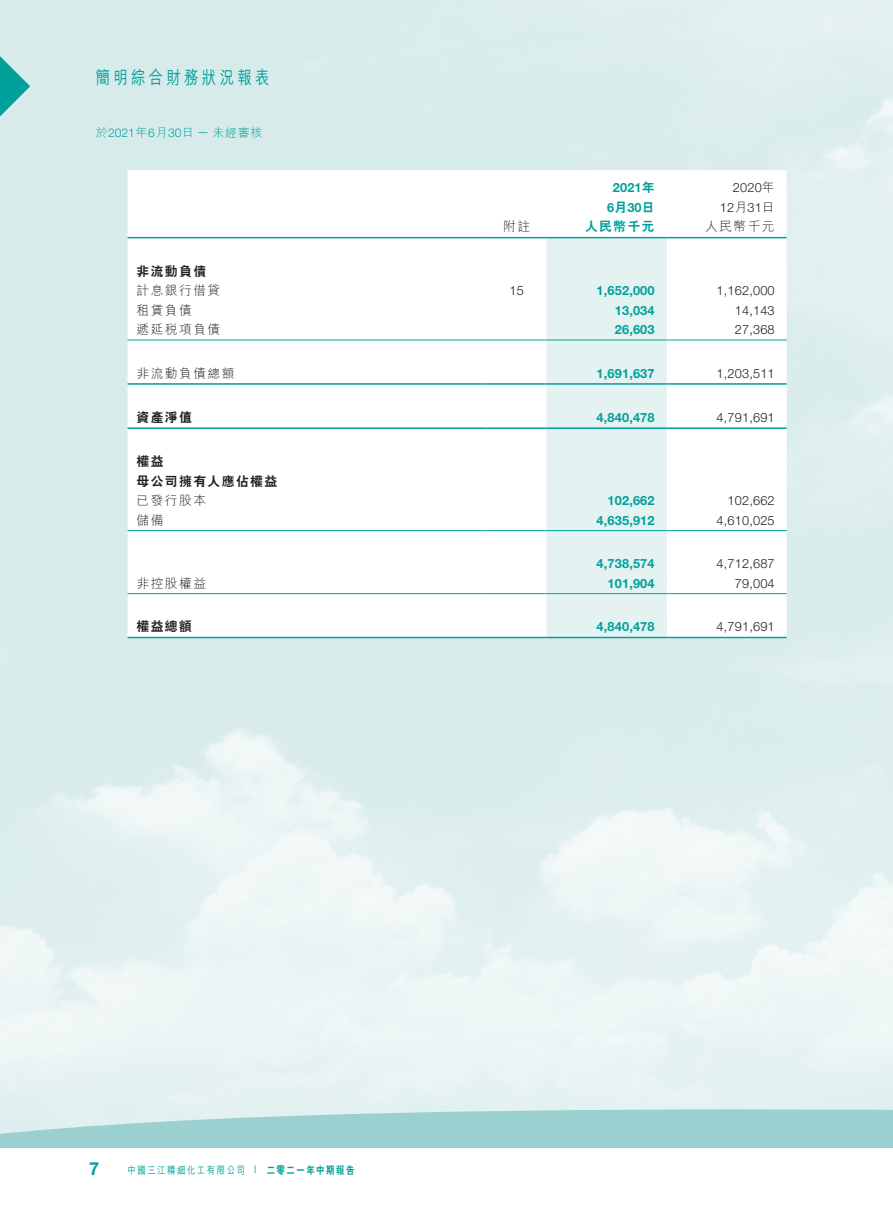
<style>
.page{position:relative;width:893px;height:1212px;background:#fff}
.page>*{position:absolute;margin:0;border:0;box-sizing:border-box;transform-origin:0 0}
.t1{font:500 18px "M Hei HK";letter-spacing:.23em;color:#00a19b;scale:.8 1}
.t2{font:700 18px "Helvetica Neue LT Std";color:#00a19b}
._01_Body_Text{font:300 12.75px "Helvetica Neue LT Std";letter-spacing:.015em;color:#231f20}
._01_Body_Text-2{font:700 12.75px "Helvetica Neue LT Std";letter-spacing:.015em;color:#00a19b}
._15_Table_Stub{font:300 12.75px "M Hei HK";letter-spacing:.115em;color:#231f20}
._15_Table_Stub-2{font:800 12.75px "C Hei 2 HK";letter-spacing:.115em;color:#231f20}
._11_P0{font:300 12.75px/19.5px "Helvetica Neue LT Std";letter-spacing:.015em;color:#231f20;text-align:right}
._11_P0-2{font:700 12.75px/19.5px "Helvetica Neue LT Std";letter-spacing:.015em;color:#00a19b;text-align:center}
._11_P0-3{font:300 12.75px "M Hei HK";letter-spacing:.115em;color:#231f20}
._11_P0-4{font:800 12.75px "C Hei 2 HK";letter-spacing:.115em;color:#00a19b}
._01_Body_Text-3{font:300 12.75px "M Hei HK";color:#231f20}
.t3{font:300 12px "M Hei HK";color:#00a19b}
.t4{font:500 10.5px "M Hei HK";letter-spacing:.18em;color:#00a19b;scale:.8 1}
.t5{font:800 10.5px "C Hei 2 HK";letter-spacing:.18em;color:#00a19b;scale:.8 1}
.t6{font:condensed 10.5px "Helvetica Neue LT Std";color:#00a19b}
.s1{font-family:"Helvetica Neue LT Std"}
.s2{font-family:"C Hei 2 HK";font-weight:800}
.s3{font-family:"M Hei HK"}
</style>
<div class="page">
<svg style="left:0;top:1107px;width:893px;height:41px;background:#a8d6d6"></svg>
<svg style="left:0;top:35px;width:30px;height:103px;background:#98d5d3"></svg>
<svg style="left:128px;top:170px;width:659px;height:467px"></svg>
<div style="left:547px;top:238px;width:120px;height:399px;background:#e5f2f2"></div>
<hr style="left:128px;top:237px;width:359px;height:1px;background:#00a19b">
<hr style="left:487px;top:237px;width:60px;height:1px;background:#00a19b">
<hr style="left:547px;top:237px;width:120px;height:1px;background:#00a19b">
<hr style="left:667px;top:237px;width:120px;height:1px;background:#00a19b">
<hr style="left:128px;top:340px;width:359px;height:1px;background:#00a19b">
<hr style="left:487px;top:340px;width:60px;height:1px;background:#00a19b">
<hr style="left:547px;top:340px;width:120px;height:1px;background:#00a19b">
<hr style="left:667px;top:340px;width:120px;height:1px;background:#00a19b">
<hr style="left:128px;top:383px;width:359px;height:2px;background:#00a19b">
<hr style="left:487px;top:383px;width:60px;height:2px;background:#00a19b">
<hr style="left:547px;top:383px;width:120px;height:2px;background:#00a19b">
<hr style="left:667px;top:383px;width:120px;height:2px;background:#00a19b">
<hr style="left:128px;top:427px;width:359px;height:2px;background:#00a19b">
<hr style="left:487px;top:427px;width:60px;height:2px;background:#00a19b">
<hr style="left:547px;top:427px;width:120px;height:2px;background:#00a19b">
<hr style="left:667px;top:427px;width:120px;height:2px;background:#00a19b">
<hr style="left:128px;top:530px;width:359px;height:1px;background:#00a19b">
<hr style="left:487px;top:530px;width:60px;height:1px;background:#00a19b">
<hr style="left:547px;top:530px;width:120px;height:1px;background:#00a19b">
<hr style="left:667px;top:530px;width:120px;height:1px;background:#00a19b">
<hr style="left:128px;top:593px;width:359px;height:1px;background:#00a19b">
<hr style="left:487px;top:593px;width:60px;height:1px;background:#00a19b">
<hr style="left:547px;top:593px;width:120px;height:1px;background:#00a19b">
<hr style="left:667px;top:593px;width:120px;height:1px;background:#00a19b">
<hr style="left:128px;top:637px;width:359px;height:1px;background:#00a19b">
<hr style="left:487px;top:637px;width:60px;height:1px;background:#00a19b">
<hr style="left:547px;top:637px;width:120px;height:1px;background:#00a19b">
<hr style="left:667px;top:637px;width:120px;height:1px;background:#00a19b">
<h1 class="t1" style="left:96px;top:65px;width:219px">簡明綜合財務狀況報表</h1>
<p class="t3" style="left:96px;top:124px;width:168px">於<span class="s1">2021</span>年<span class="s1">6</span>月<span class="s1">30</span>日 <span class="s1">—</span> 未經審核</p>
<p class="_01_Body_Text-3" style="left:503px;top:218px;width:28px">附註</p>
<p class="_11_P0-2" style="left:607px;top:178px;width:49px">2021<span class="s2">年<br>月</span>6 30<span class="s2">日</span></p>
<p class="_11_P0" style="left:720px;top:178px;width:56px">2020<span class="s3">年<br></span>12<span class="s3">月</span>31<span class="s3">日</span></p>
<p class="_11_P0-3" style="left:705px;top:218px;width:71px">人民幣千元</p>
<p class="_11_P0-4" style="left:585px;top:218px;width:71px">人民幣千元</p>
<p class="_15_Table_Stub-2" style="left:137px;top:262px;width:71px">非流動負債</p>
<p class="_15_Table_Stub" style="left:137px;top:282px;width:85px">計息銀行借貸</p>
<p class="_01_Body_Text" style="left:509px;top:283px;width:16px">15</p>
<p class="_01_Body_Text-2" style="left:596px;top:283px;width:60px">1,652,000</p>
<p class="_01_Body_Text" style="left:716px;top:283px;width:60px">1,162,000</p>
<p class="_15_Table_Stub" style="left:137px;top:301px;width:57px">租賃負債</p>
<p class="_01_Body_Text-2" style="left:615px;top:302px;width:41px">13,034</p>
<p class="_01_Body_Text" style="left:735px;top:302px;width:41px">14,143</p>
<p class="_15_Table_Stub" style="left:137px;top:321px;width:85px">遞延稅項負債</p>
<p class="_01_Body_Text-2" style="left:615px;top:322px;width:41px">26,603</p>
<p class="_01_Body_Text" style="left:735px;top:322px;width:41px">27,368</p>
<p class="_15_Table_Stub" style="left:137px;top:364px;width:99px">非流動負債總額</p>
<p class="_01_Body_Text-2" style="left:596px;top:365px;width:60px">1,691,637</p>
<p class="_01_Body_Text" style="left:716px;top:365px;width:60px">1,203,511</p>
<p class="_15_Table_Stub-2" style="left:137px;top:409px;width:57px">資產淨值</p>
<p class="_15_Table_Stub-2" style="left:137px;top:453px;width:28px">權益</p>
<p class="_15_Table_Stub-2" style="left:137px;top:473px;width:142px">母公司擁有人應佔權益</p>
<p class="_01_Body_Text-2" style="left:596px;top:410px;width:60px">4,840,478</p>
<p class="_01_Body_Text" style="left:716px;top:410px;width:60px">4,791,691</p>
<p class="_15_Table_Stub" style="left:137px;top:492px;width:71px">已發行股本</p>
<p class="_01_Body_Text-2" style="left:607px;top:493px;width:49px">102,662</p>
<p class="_01_Body_Text" style="left:727px;top:493px;width:49px">102,662</p>
<p class="_15_Table_Stub" style="left:137px;top:511px;width:28px">儲備</p>
<p class="_01_Body_Text-2" style="left:596px;top:512px;width:60px">4,635,912</p>
<p class="_01_Body_Text" style="left:716px;top:512px;width:60px">4,610,025</p>
<p class="_01_Body_Text-2" style="left:596px;top:556px;width:60px">4,738,574</p>
<p class="_01_Body_Text" style="left:716px;top:556px;width:60px">4,712,687</p>
<p class="_15_Table_Stub" style="left:137px;top:574px;width:71px">非控股權益</p>
<p class="_01_Body_Text-2" style="left:607px;top:575px;width:49px">101,904</p>
<p class="_01_Body_Text" style="left:735px;top:575px;width:41px">79,004</p>
<p class="_15_Table_Stub-2" style="left:137px;top:618px;width:57px">權益總額</p>
<p class="_01_Body_Text-2" style="left:596px;top:619px;width:60px">4,840,478</p>
<p class="_01_Body_Text" style="left:716px;top:619px;width:60px">4,791,691</p>
<h1 class="t2" style="left:89px;top:1157px;width:12px">7</h1>
<p class="t4" style="left:128px;top:1162px;width:148px">中國三江精細化工有限公司</p>
<p class="t6" style="left:254px;top:1163px;width:4px">|</p>
<p class="t5" style="left:267px;top:1163px;width:111px">二零二一年中期報告</p>
</div>
